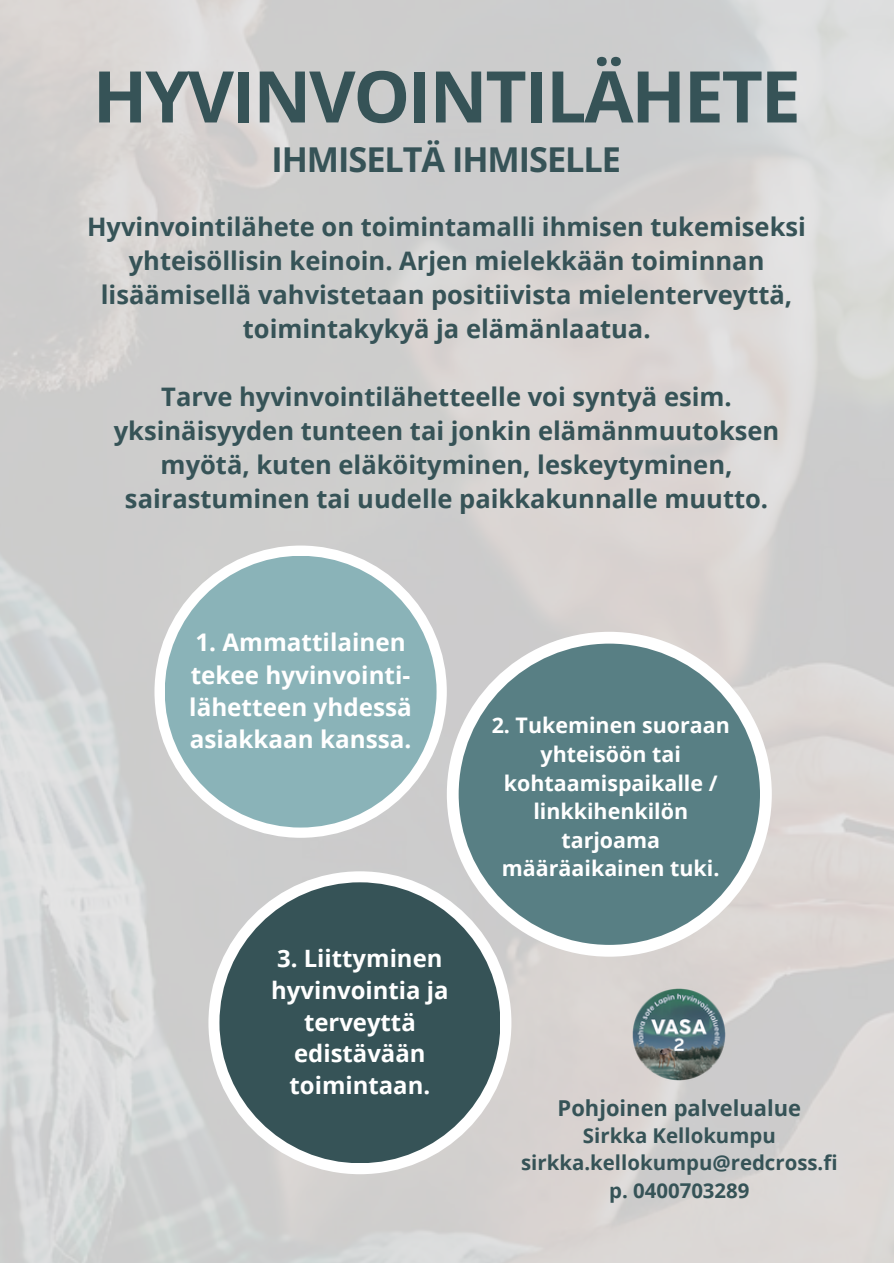
<style>
.page{position:relative;width:894px;height:1263px;background:#fff}
.page>*{position:absolute;margin:0;border:0;box-sizing:border-box;transform-origin:0 0}
.t1{font:700 71.4px "Open Sans";letter-spacing:-.03em;color:#365357}
.t2{font:700 34.2px "Open Sans";letter-spacing:-.03em;color:#365357}
.t3{font:700 25.5px/33.9px "Open Sans";color:#365357;text-align:center}
.t4{font:700 24.3px/32.4px "Open Sans";color:#fff}
.t5{font:700 24px/31.8px "Open Sans";color:#fff;text-align:center}
.t6{font:700 21.9px "Open Sans";color:#365357}
.t7{font:700 21.3px/28.5px "Open Sans";color:#fff;text-align:center}
.t8{font:700 20.4px "Open Sans";color:#365357}
</style>
<div class="page">
<img style="left:0;top:0;width:893px;height:1262px">
<svg style="left:446px;top:631px;width:325px;height:325px"></svg>
<div style="left:458px;top:643px;width:301px;height:301px;background:#587f84;border-radius:50%"></div>
<svg style="left:208px;top:871px;width:303px;height:303px;fill:#d2d0ce"></svg>
<div style="left:219px;top:882px;width:281px;height:281px;background:#365357;border-radius:50%"></div>
<svg style="left:154px;top:545px;width:292px;height:292px;fill:#cdcdcc"></svg>
<div style="left:165px;top:555px;width:271px;height:272px;background:#8ab3b8;border-radius:50%"></div>
<img style="left:632px;top:988px;width:92px;height:92px">
<p class="t1" style="left:93px;top:46px;width:709px">HYVINVOINTILÄHETE</p>
<p class="t2" style="left:271px;top:135px;width:351px">IHMISELTÄ IHMISELLE</p>
<h3 class="t3" style="left:87px;top:209px;width:720px">Hyvinvointilähete on toimintamalli ihmisen tukemiseksi yhteisöllisin keinoin. Arjen mielekkään toiminnan lisäämisellä vahvistetaan positiivista mielenterveyttä, toimintakykyä ja elämänlaatua.</h3>
<h3 class="t3" style="left:114px;top:379px;width:667px">Tarve hyvinvointilähetteelle voi syntyä esim. yksinäisyyden tunteen tai jonkin elämänmuutoksen myötä, kuten eläköityminen, leskeytyminen, sairastuminen tai uudelle paikkakunnalle muutto.</h3>
<h2 class="t4" style="left:189px;top:625px;width:224px">1. Ammattilainen tekee hyvinvointi&shy;lähetteen yhdessä asiakkaan kanssa.</h2>
<h1 class="t5" style="left:271px;top:941px;width:179px">3. Liittyminen hyvinvointia ja terveyttä edistävään toimintaan.</h1>
<p class="t7" style="left:491px;top:711px;width:239px">2. Tukeminen suoraan yhteisöön tai kohtaamispaikalle / linkkihenkilön tarjoama määräaikainen tuki.</p>
<p class="t6" style="left:557px;top:1092px;width:245px">Pohjoinen palvelualue</p>
<p class="t8" style="left:582px;top:1121px;width:194px">Sirkka Kellokumpu</p>
<h3 class="t8" style="left:521px;top:1148px;width:318px">sirkka.kellokumpu@redcross.fi</h3>
<p class="t8" style="left:609px;top:1175px;width:142px">p. 0400703289</p>
</div>
